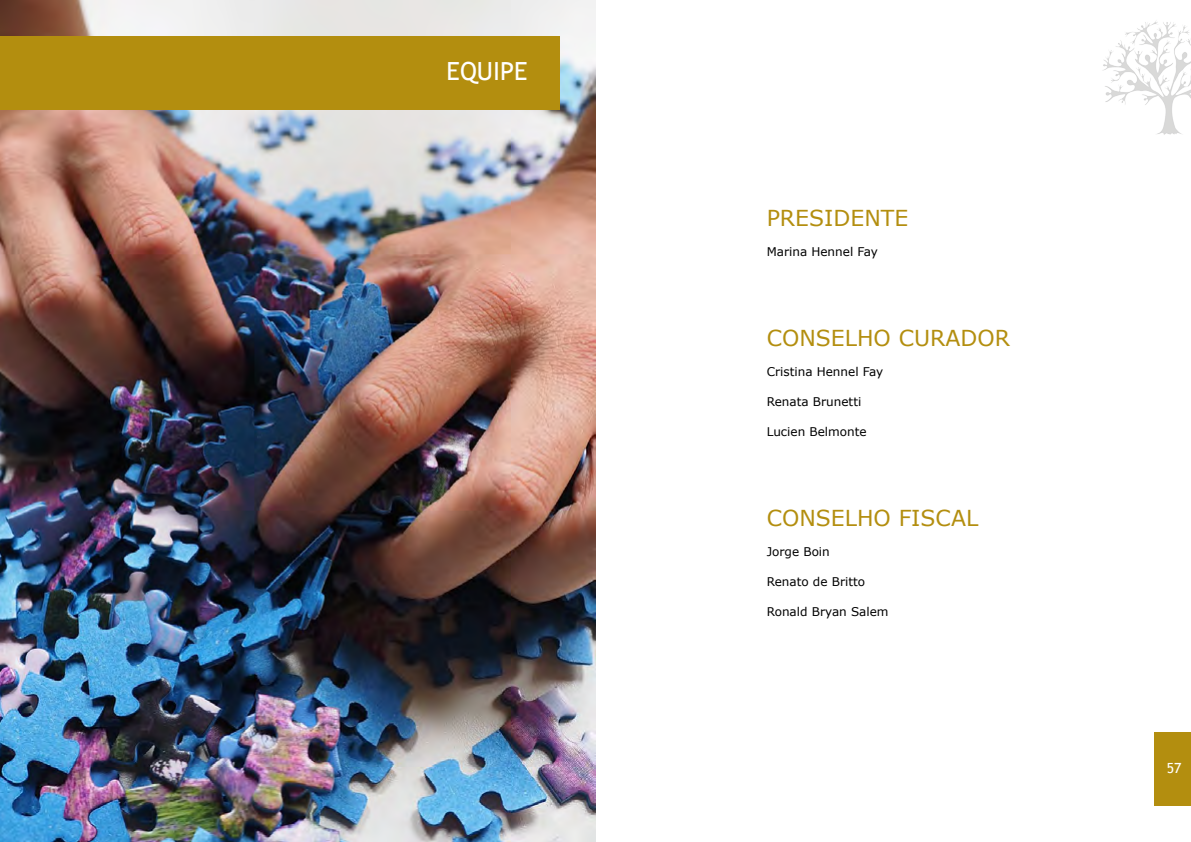
<style>
.page{position:relative;width:1191px;height:842px;background:#fff}
.page>*{position:absolute;margin:0;border:0;box-sizing:border-box;transform-origin:0 0}
.t1{font:25px "Trebuchet MS";color:#fff}
.t2{font:22px "Verdana";color:#b38e0f}
.t3{font:14px "Trebuchet MS";color:#fff}
.t4{font:12px "Verdana";color:#000}
</style>
<div class="page">
<div style="left:1155px;top:732px;width:36px;height:74px;background:#b38e0f"></div>
<img style="left:1103px;top:21px;width:88px;height:114px">
<img style="left:0;top:0;width:595px;height:842px">
<div style="left:0;top:36px;width:559px;height:73px;background:#b38e0f"></div>
<h1 class="t1" style="left:446px;top:56px;width:82px">EQUIPE</h1>
<h2 class="t2" style="left:766px;top:203px;width:143px">PRESIDENTE</h2>
<p class="t4" style="left:766px;top:243px;width:113px">Marina Hennel Fay</p>
<h2 class="t2" style="left:766px;top:323px;width:245px">CONSELHO CURADOR</h2>
<p class="t4" style="left:766px;top:363px;width:118px">Cristina Hennel Fay</p>
<p class="t4" style="left:766px;top:393px;width:96px">Renata Brunetti</p>
<p class="t4" style="left:766px;top:423px;width:101px">Lucien Belmonte</p>
<h2 class="t2" style="left:766px;top:503px;width:213px">CONSELHO FISCAL</h2>
<p class="t4" style="left:766px;top:543px;width:65px">Jorge Boin</p>
<p class="t4" style="left:766px;top:573px;width:100px">Renato de Britto</p>
<p class="t4" style="left:766px;top:603px;width:123px">Ronald Bryan Salem</p>
<p class="t3" style="left:1166px;top:760px;width:16px">57</p>
</div>
